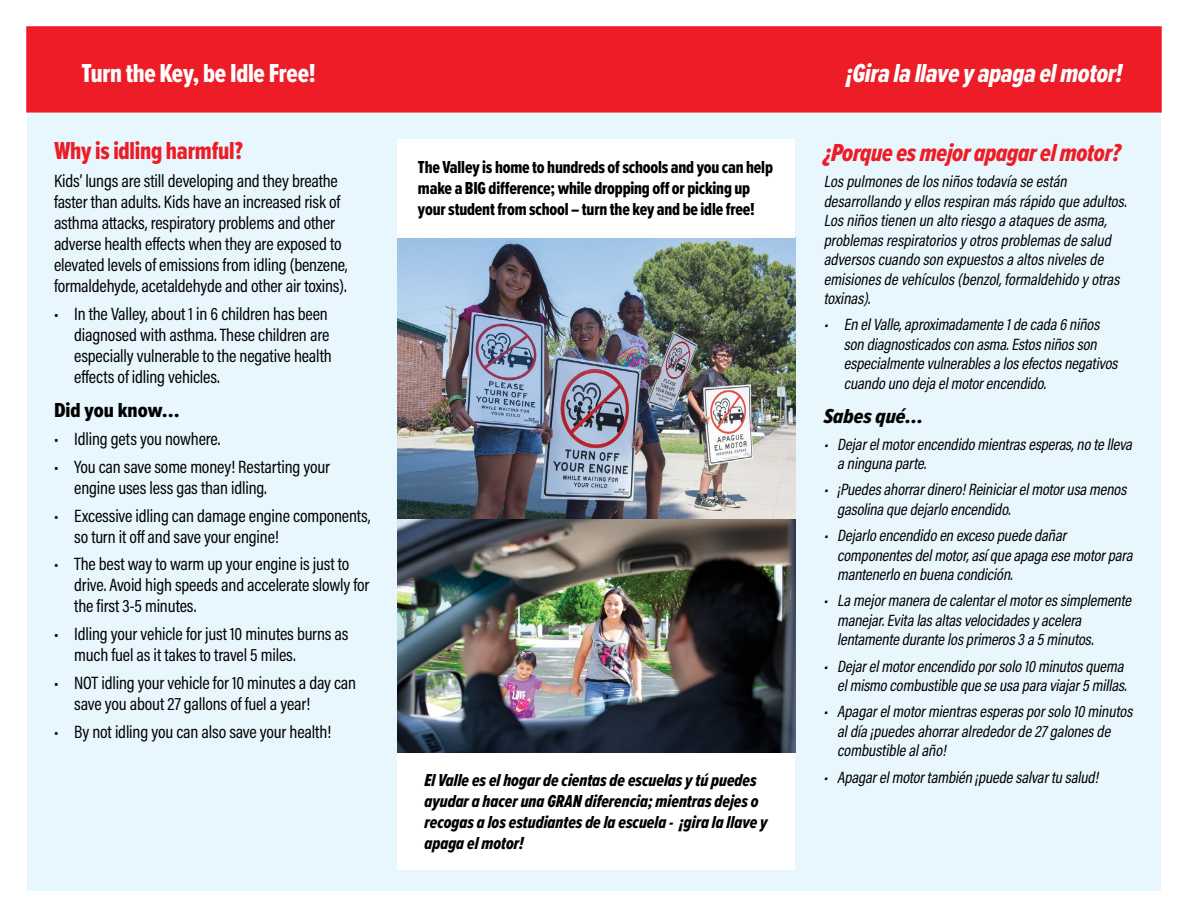
<style>
.page{position:relative;width:1188px;height:918px;background:#fff}
.page>*{position:absolute;margin:0;border:0;box-sizing:border-box;transform-origin:0 0}
.t1{font:italic 27px "Proxima Nova Ex Cn Extrabld";color:#fff}
.t2{font:27px "Proxima Nova Ex Cn Extrabld";letter-spacing:-.01em;color:#fff}
.t3{font:25.5px "Proxima Nova Ex Cn Extrabld It";letter-spacing:-.01em;color:#ed1c26}
.t4{font:25.5px "Proxima Nova Ex Cn Extrabld";letter-spacing:-.01em;color:#ed1c26}
.t5{font:21px "Proxima Nova Ex Cn Extrabld";color:#000;scale:1.1 1}
.t6{font:21px "Proxima Nova Ex Cn Extrabld It";color:#000;scale:1.1 1}
.t7{font:18px/21px "Acumin Pro Cond";letter-spacing:-.01em;color:#000}
.t8{font:18px/21px "Proxima Nova Ex Cn Extrabld It";color:#000}
.t9{font:18px/21px "Proxima Nova Ex Cn Extrabld";letter-spacing:-.01em;color:#000}
.t10{font:italic 16.5px/19.5px "Acumin Pro Cond";letter-spacing:-.015em;color:#000}
</style>
<div class="page">
<div style="left:27px;top:108px;width:1134px;height:783px;background:#e8f6fd"></div>
<div style="left:26px;top:26px;width:1136px;height:87px;background:#ed1c26;border:2px solid #ed1c26"></div>
<img style="left:398px;top:238px;width:397px;height:515px">
<div style="left:398px;top:139px;width:397px;height:99px;background:#fff"></div>
<div style="left:398px;top:753px;width:397px;height:117px;background:#fff"></div>
<h1 class="t2" style="left:81px;top:53px;width:236px">Turn the Key, be Idle Free!</h1>
<h2 class="t4" style="left:54px;top:132px;width:190px">Why is idling harmful?</h2>
<p class="t7" style="left:54px;top:170px;width:295px">Kids’ lungs are still developing and they breathe faster than adults. Kids have an increased risk of asthma attacks, respiratory problems and other adverse health effects when they are exposed to elevated levels of emissions from idling (benzene, formaldehyde, acetaldehyde and other air toxins).</p>
<p class="t7" style="left:74px;top:303px;width:259px;text-indent:-20px">• In the Valley, about 1 in 6 children has been diagnosed with asthma. These children are especially vulnerable to the negative health effects of idling vehicles.</p>
<p class="t5" style="left:54px;top:395px;width:116px">Did you know…</p>
<p class="t7" style="left:54px;top:428px;width:168px">• Idling gets you nowhere.</p>
<p class="t7" style="left:74px;top:456px;width:257px;text-indent:-20px">• You can save some money! Restarting your engine uses less gas than idling.</p>
<p class="t7" style="left:74px;top:505px;width:298px;text-indent:-20px">• Excessive idling can damage engine components, so turn it off and save your engine!</p>
<p class="t7" style="left:74px;top:553px;width:297px;text-indent:-20px">• The best way to warm up your engine is just to drive. Avoid high speeds and accelerate slowly for the first 3-5 minutes.</p>
<p class="t7" style="left:74px;top:623px;width:276px;text-indent:-20px">• Idling your vehicle for just 10 minutes burns as much fuel as it takes to travel 5 miles.</p>
<p class="t7" style="left:74px;top:672px;width:284px;text-indent:-20px">• NOT idling your vehicle for 10 minutes a day can save you about 27 gallons of fuel a year!</p>
<p class="t7" style="left:54px;top:721px;width:279px">• By not idling you can also save your health!</p>
<p class="t9" style="left:418px;top:156px;width:357px">The Valley is home to hundreds of schools and you can help make a BIG difference; while dropping off or picking up your student from school – turn the key and be idle free!</p>
<p class="t8" style="left:424px;top:770px;width:345px">El Valle es el hogar de cientas de escuelas y tú puedes ayudar a hacer una GRAN diferencia; mientras dejes o recogas a los estudiantes de la escuela - ¡gira la llave y apaga el motor!</p>
<h1 class="t1" style="left:845px;top:53px;width:285px">¡Giralallaveyapagaelmotor!</h1>
<h2 class="t3" style="left:824px;top:134px;width:298px">¿Porque es mejor apagar el motor?</h2>
<p class="t10" style="left:824px;top:171px;width:308px">Lospulmonesdelosniñostodavía seestán desarrollando yellosrespiran másrápido queadultos.<br>Losniñostienen un alto riesgo a ataquesdeasma, problemasrespiratoriosyotrosproblemasdesalud adversoscuando son expuestosa altosnivelesde emisionesdevehículos(benzol,formaldehido yotras toxinas).</p>
<p class="t10" style="left:844px;top:315px;width:279px;text-indent:-20px">• En elValle,aproximadamente1decada6niños son diagnosticadoscon asma.Estosniñosson especialmentevulnerablesalosefectosnegativos cuandounodejaelmotorencendido.</p>
<p class="t6" style="left:824px;top:401px;width:92px">Sabes qué…</p>
<p class="t10" style="left:837px;top:434px;width:300px;text-indent:-13px">• Dejarelmotorencendidomientrasesperas,notelleva aningunaparte.</p>
<p class="t10" style="left:837px;top:480px;width:295px;text-indent:-13px">• ¡Puedesahorrardinero!Reiniciarelmotorusamenos gasolinaquedejarloencendido.</p>
<p class="t10" style="left:837px;top:525px;width:301px;text-indent:-13px">• Dejarloencendidoen excesopuededañar componentesdelmotor,así queapagaesemotorpara mantenerloen buenacondición.</p>
<p class="t10" style="left:837px;top:591px;width:299px;text-indent:-13px">• Lamejormaneradecalentarelmotoressimplemente manejar.Evitalasaltasvelocidadesyacelera lentamentedurantelosprimeros3a5minutos.</p>
<p class="t10" style="left:824px;top:656px;width:308px;text-align:right">• Dejarelmotorencendidoporsolo10minutosquema elmismocombustiblequeseusaparaviajar5millas.</p>
<p class="t10" style="left:837px;top:702px;width:301px;text-indent:-13px">• Apagarelmotormientrasesperasporsolo10 minutos aldía¡puedesahorraralrededorde27galonesde combustiblealaño!</p>
<p class="t10" style="left:824px;top:767px;width:280px">• Apagarelmotortambién ¡puedesalvartusalud!</p>
</div>
